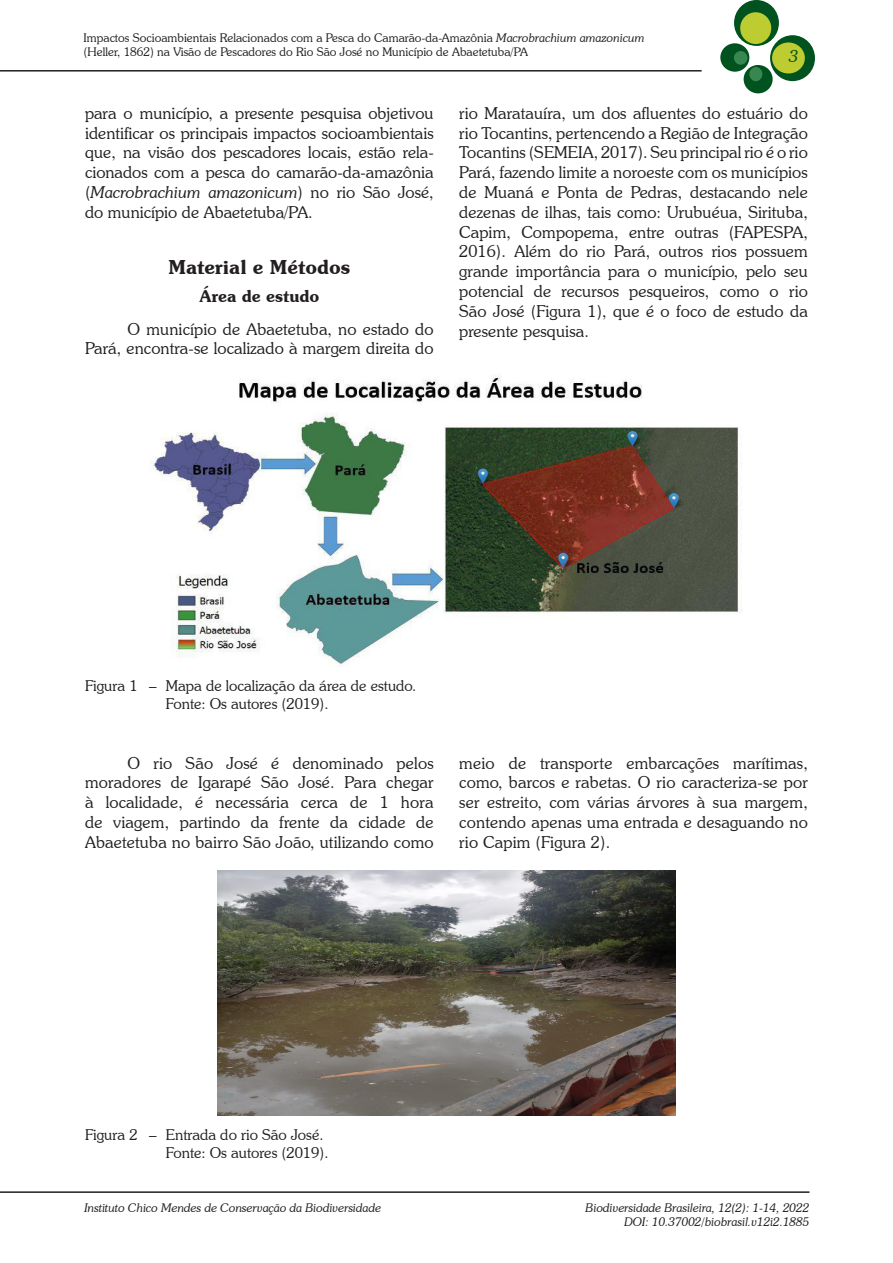
<style>
.page{position:relative;width:893px;height:1263px;background:#fff}
.page>*{position:absolute;margin:0;border:0;box-sizing:border-box;transform-origin:0 0}
.titulo_1{font:600 19.5px "Souvenir IT Cby BT";color:#231f20}
.texto{font:300 16.5px/19.8px "Souvenir IT Cby BT";letter-spacing:.005em;color:#231f20;text-align:justify}
.titulo_2{font:600 16.5px "Souvenir IT Cby BT";color:#231f20}
.t1{font:italic 300 16.5px "Souvenir IT Cby BT";color:#00531e}
.figura{font:300 15px "Souvenir IT Cby BT";color:#231f20}
.t2{font:300 12px/14.4px "Souvenir IT Cby BT";color:#231f20}
.t3{font:italic 300 12px/14.4px "Souvenir IT Cby BT";color:#231f20;text-align:right}
.s1{font-style:italic}
</style>
<div class="page">
<div style="left:734px;top:0;width:45px;height:46px;background:#00531e;border-radius:50%"></div>
<div style="left:770px;top:35px;width:45px;height:46px;background:#00531e;border-radius:50%"></div>
<div style="left:720px;top:43px;width:29px;height:29px;background:#00531e;border-radius:50%"></div>
<div style="left:744px;top:65px;width:29px;height:28px;background:#00531e;border-radius:50%"></div>
<div style="left:740px;top:12px;width:31px;height:32px;background:#bdcd31;border-radius:50%"></div>
<div style="left:772px;top:42px;width:33px;height:31px;background:#bdcd31;border-radius:50%"></div>
<div style="left:734px;top:51px;width:13px;height:14px;background:#388750;border-radius:50%"></div>
<div style="left:749px;top:67px;width:13px;height:14px;background:#388750;border-radius:50%"></div>
<hr style="left:0;top:1191px;width:809px;height:2px;background:#231f20">
<hr style="left:0;top:70px;width:702px;height:2px;background:#231f20">
<img style="left:152px;top:375px;width:590px;height:290px">
<img style="left:217px;top:871px;width:459px;height:244px">
<p class="t2" style="left:84px;top:30px;width:562px">Impactos Socioambientais Relacionados com a Pesca do Camarão-da-Amazônia <span class="s1">Macrobrachium amazonicum </span>(Heller, 1862) na Visão de Pescadores do Rio São José no Município de Abaetetuba/PA</p>
<p class="t1" style="left:789px;top:46px;width:11px">3</p>
<p class="texto" style="left:85px;top:103px;width:350px">para o município, a presente pesquisa objetivou identificar os principais impactos socioambientais que, na visão dos pescadores locais, estão rela&shy;cionados com a pesca do camarão-da-amazônia (<span class="s1">Macrobrachium amazonicum</span>) no rio São José, do município de Abaetetuba/PA.</p>
<p class="titulo_1" style="left:168px;top:255px;width:183px">Material e Métodos</p>
<p class="titulo_2" style="left:199px;top:286px;width:121px">Área de estudo</p>
<p class="texto" style="left:85px;top:319px;width:350px;text-align:right">O município de Abaetetuba, no estado do<br>Pará, encontra-se localizado à margem direita do</p>
<p class="texto" style="left:459px;top:103px;width:350px">rio Maratauíra, um dos afluentes do estuário do rio Tocantins, pertencendo a Região de Integração Tocantins (SEMEIA, 2017). Seu principal rio é o rio Pará, fazendo limite a noroeste com os municípios de Muaná e Ponta de Pedras, destacando nele dezenas de ilhas, tais como: Urubuéua, Sirituba, Capim, Compopema, entre outras (FAPESPA, 2016). Além do rio Pará, outros rios possuem grande importância para o município, pelo seu potencial de recursos pesqueiros, como o rio São José (Figura 1), que é o foco de estudo da presente pesquisa.</p>
<p class="figura" style="left:85px;top:676px;width:333px">Figura 1 – Mapa de localização da área de estudo.</p>
<p class="figura" style="left:166px;top:694px;width:164px">Fonte: Os autores (2019).</p>
<p class="texto" style="left:85px;top:753px;width:350px;text-indent:43px">O rio São José é denominado pelos moradores de Igarapé São José. Para chegar à localidade, é necessária cerca de 1 hora de viagem, partindo da frente da cidade de Abaetetuba no bairro São João, utilizando como</p>
<p class="texto" style="left:459px;top:753px;width:350px">meio de transporte embarcações marítimas, como, barcos e rabetas. O rio caracteriza-se por ser estreito, com várias árvores à sua margem, contendo apenas uma entrada e desaguando no rio Capim (Figura 2).</p>
<p class="figura" style="left:85px;top:1126px;width:240px">Figura 2 – Entrada do rio São José.</p>
<p class="figura" style="left:166px;top:1144px;width:164px">Fonte: Os autores (2019).</p>
<p class="t3" style="left:84px;top:1200px;width:298px">Instituto Chico Mendes de Conservação da Biodiversidade</p>
<p class="t3" style="left:586px;top:1200px;width:225px">Biodiversidade Brasileira, 12(2): 1-14, 2022<br>DOI: 10.37002/biobrasil.v12i2.1885</p>
</div>
